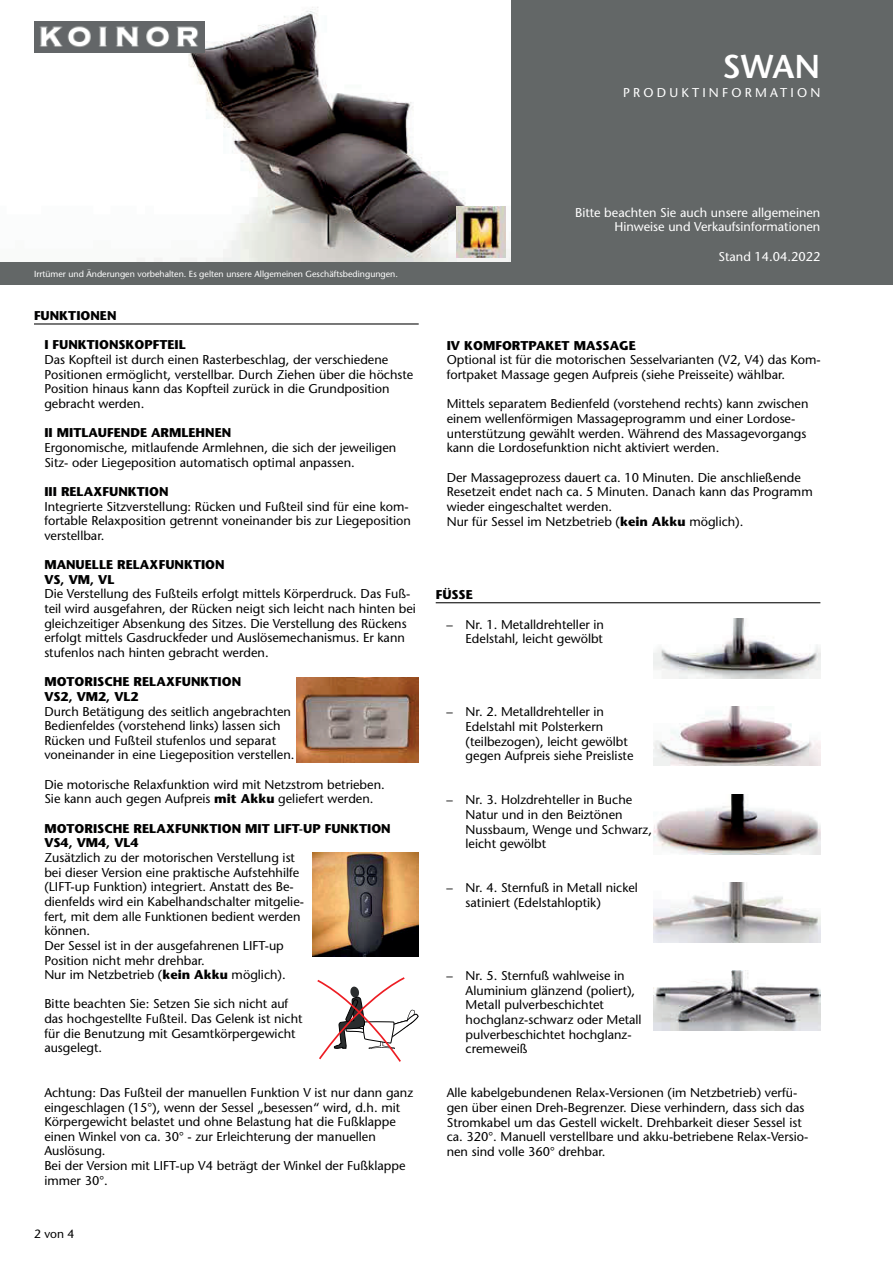
<style>
.page{position:relative;width:893px;height:1263px;background:#fff}
.page>*{position:absolute;margin:0;border:0;box-sizing:border-box;transform-origin:0 0}
.t1{font:600 33px "Stone Sans";color:#fff}
.t2{font:12.75px/14.7px "Stone Sans";color:#000001}
.t3{font:700 12.75px/14.7px "Stone Sans";color:#000001}
.t4{font:12.75px/14.7px "Stone Sans";color:#fff;text-align:right}
.t5{font:12.75px "Stone Sans";letter-spacing:.25em;color:#fff}
.t6{font:12px "Stone Sans";color:#000001}
.t7{font:8.85px "Stone Sans";color:#fff}
.s1{font-weight:700}
</style>
<div class="page">
<svg style="left:0;top:0;width:893px;height:285px;fill:#636767"></svg>
<hr style="left:34px;top:323px;width:385px;height:2px;background:#000001">
<hr style="left:436px;top:602px;width:384px;height:1px;background:#000001">
<img style="left:653px;top:619px;width:167px;height:59px">
<img style="left:653px;top:706px;width:167px;height:60px">
<img style="left:653px;top:795px;width:167px;height:59px">
<img style="left:653px;top:883px;width:167px;height:59px">
<img style="left:653px;top:971px;width:167px;height:59px">
<svg style="left:317px;top:977px;width:102px;height:85px"></svg>
<img style="left:34px;top:21px;width:170px;height:31px">
<img style="left:457px;top:206px;width:49px;height:51px">
<img style="left:312px;top:853px;width:107px;height:104px">
<img style="left:297px;top:677px;width:122px;height:85px">
<h1 class="t1" style="left:722px;top:54px;width:100px">SWAN</h1>
<p class="t5" style="left:623px;top:88px;width:199px">PRODUKTINFORMATION</p>
<p class="t7" style="left:34px;top:270px;width:365px">Irrtümer und Änderungen vorbehalten. Es gelten unsere Allgemeinen Geschäftsbedingungen.</p>
<p class="t3" style="left:34px;top:310px;width:84px">FUNKTIONEN</p>
<p class="t3" style="left:44px;top:339px;width:143px">I FUNKTIONSKOPFTEIL</p>
<p class="t2" style="left:44px;top:354px;width:370px">Das Kopfteil ist durch einen Rasterbeschlag, der verschiedene Positionen ermöglicht, verstellbar. Durch Ziehen über die höchste Position hinaus kann das Kopfteil zurück in die Grundposition gebracht werden.</p>
<p class="t3" style="left:44px;top:427px;width:188px">II MITLAUFENDE ARMLEHNEN</p>
<p class="t2" style="left:44px;top:441px;width:353px">Ergonomische, mitlaufende Armlehnen, die sich der jeweiligen<br>Sitz- oder Liegeposition automatisch optimal anpassen.</p>
<p class="t3" style="left:44px;top:485px;width:126px">III RELAXFUNKTION</p>
<p class="t2" style="left:44px;top:500px;width:368px">Integrierte Sitzverstellung: Rücken und Fußteil sind für eine kom&shy;fortable Relaxposition getrennt voneinander bis zur Liegeposition verstellbar.</p>
<p class="t3" style="left:44px;top:559px;width:182px">MANUELLE RELAXFUNKTION<br>VS, VM, VL</p>
<p class="t2" style="left:44px;top:588px;width:373px">Die Verstellung des Fußteils erfolgt mittels Körperdruck. Das Fuß&shy;teil wird ausgefahren, der Rücken neigt sich leicht nach hinten bei gleichzeitiger Absenkung des Sitzes. Die Verstellung des Rückens erfolgt mittels Gasdruckfeder und Auslösemechanismus. Er kann stufenlos nach hinten gebracht werden.</p>
<p class="t3" style="left:44px;top:676px;width:198px">MOTORISCHE RELAXFUNKTION<br>VS2, VM2, VL2</p>
<p class="t2" style="left:44px;top:705px;width:252px">Durch Betätigung des seitlich angebrachten Bedienfeldes (vorstehend links) lassen sich Rücken und Fußteil stufenlos und separat voneinander in eine Liegeposition verstellen.</p>
<p class="t2" style="left:44px;top:778px;width:342px">Die motorische Relaxfunktion wird mit Netzstrom betrieben.<br>Sie kann auch gegen Aufpreis <span class="s1">mit Akku</span> geliefert werden.</p>
<p class="t3" style="left:44px;top:822px;width:348px">MOTORISCHE RELAXFUNKTION MIT LIFT-UP FUNKTION<br>VS4, VM4, VL4</p>
<p class="t2" style="left:44px;top:852px;width:261px">Zusätzlich zu der motorischen Verstellung ist bei dieser Version eine praktische Aufstehhilfe (LIFT-up Funktion) integriert. Anstatt des Be&shy;dienfelds wird ein Kabelhandschalter mitgelie&shy;fert, mit dem alle Funktionen bedient werden können.<br>Der Sessel ist in der ausgefahrenen LIFT-up Position nicht mehr drehbar.<br>Nur im Netzbetrieb (<span class="s1">kein Akku</span> möglich).</p>
<p class="t2" style="left:44px;top:998px;width:260px">Bitte beachten Sie: Setzen Sie sich nicht auf das hochgestellte Fußteil. Das Gelenk ist nicht für die Benutzung mit Gesamtkörpergewicht ausgelegt.</p>
<p class="t2" style="left:44px;top:1086px;width:370px">Achtung: Das Fußteil der manuellen Funktion V ist nur dann ganz eingeschlagen (15°), wenn der Sessel „besessen“ wird, d.h. mit Körpergewicht belastet und ohne Belastung hat die Fußklappe einen Winkel von ca. 30° - zur Erleichterung der manuellen Auslösung.<br>Bei der Version mit LIFT-up V4 beträgt der Winkel der Fußklappe immer 30°.</p>
<p class="t6" style="left:34px;top:1229px;width:42px">2 von 4</p>
<p class="t4" style="left:575px;top:206px;width:247px">Bitte beachten Sie auch unsere allgemeinen<br>Hinweise und Verkaufsinformationen</p>
<p class="t4" style="left:718px;top:251px;width:103px">Stand 14.04.2022</p>
<p class="t3" style="left:447px;top:339px;width:191px">IV KOMFORTPAKET MASSAGE</p>
<p class="t2" style="left:447px;top:354px;width:376px">Optional ist für die motorischen Sesselvarianten (V2, V4) das Kom&shy;fortpaket Massage gegen Aufpreis (siehe Preisseite) wählbar.</p>
<p class="t2" style="left:447px;top:398px;width:363px">Mittels separatem Bedienfeld (vorstehend rechts) kann zwischen einem wellenförmigen Massageprogramm und einer Lordose&shy;unterstützung gewählt werden. Während des Massagevorgangs kann die Lordosefunktion nicht aktiviert werden.</p>
<p class="t2" style="left:447px;top:471px;width:367px">Der Massageprozess dauert ca. 10 Minuten. Die anschließende Resetzeit endet nach ca. 5 Minuten. Danach kann das Programm wieder eingeschaltet werden.<br>Nur für Sessel im Netzbetrieb (<span class="s1">kein Akku</span> möglich).</p>
<p class="t3" style="left:436px;top:588px;width:39px">FÜSSE</p>
<p class="t2" style="left:446px;top:618px;width:159px;text-align:right">– Nr. 1. Metalldrehteller in<br>Edelstahl, leicht gewölbt</p>
<p class="t2" style="left:466px;top:706px;width:169px;text-indent:-19px">– Nr. 2. Metalldrehteller in<br>Edelstahl mit Polsterkern (teilbezogen), leicht gewölbt gegen Aufpreis siehe Preisliste</p>
<p class="t2" style="left:466px;top:794px;width:188px;text-indent:-19px">– Nr. 3. Holzdrehteller in Buche<br>Natur und in den Beiztönen<br>Nussbaum, Wenge und Schwarz, leicht gewölbt</p>
<p class="t2" style="left:466px;top:882px;width:174px;text-indent:-19px">– Nr. 4. Sternfuß in Metall nickel satiniert (Edelstahloptik)</p>
<p class="t2" style="left:466px;top:970px;width:178px;text-indent:-19px">– Nr. 5. Sternfuß wahlweise in<br>Aluminium glänzend (poliert),<br>Metall pulverbeschichtet hochglanz-schwarz oder Metall pulverbeschichtet hochglanz&shy;cremeweiß</p>
<p class="t2" style="left:447px;top:1087px;width:363px">Alle kabelgebundenen Relax-Versionen (im Netzbetrieb) verfü&shy;gen über einen Dreh-Begrenzer. Diese verhindern, dass sich das Stromkabel um das Gestell wickelt. Drehbarkeit dieser Sessel ist ca. 320°. Manuell verstellbare und akku-betriebene Relax-Versio&shy;nen sind volle 360° drehbar.</p>
</div>
